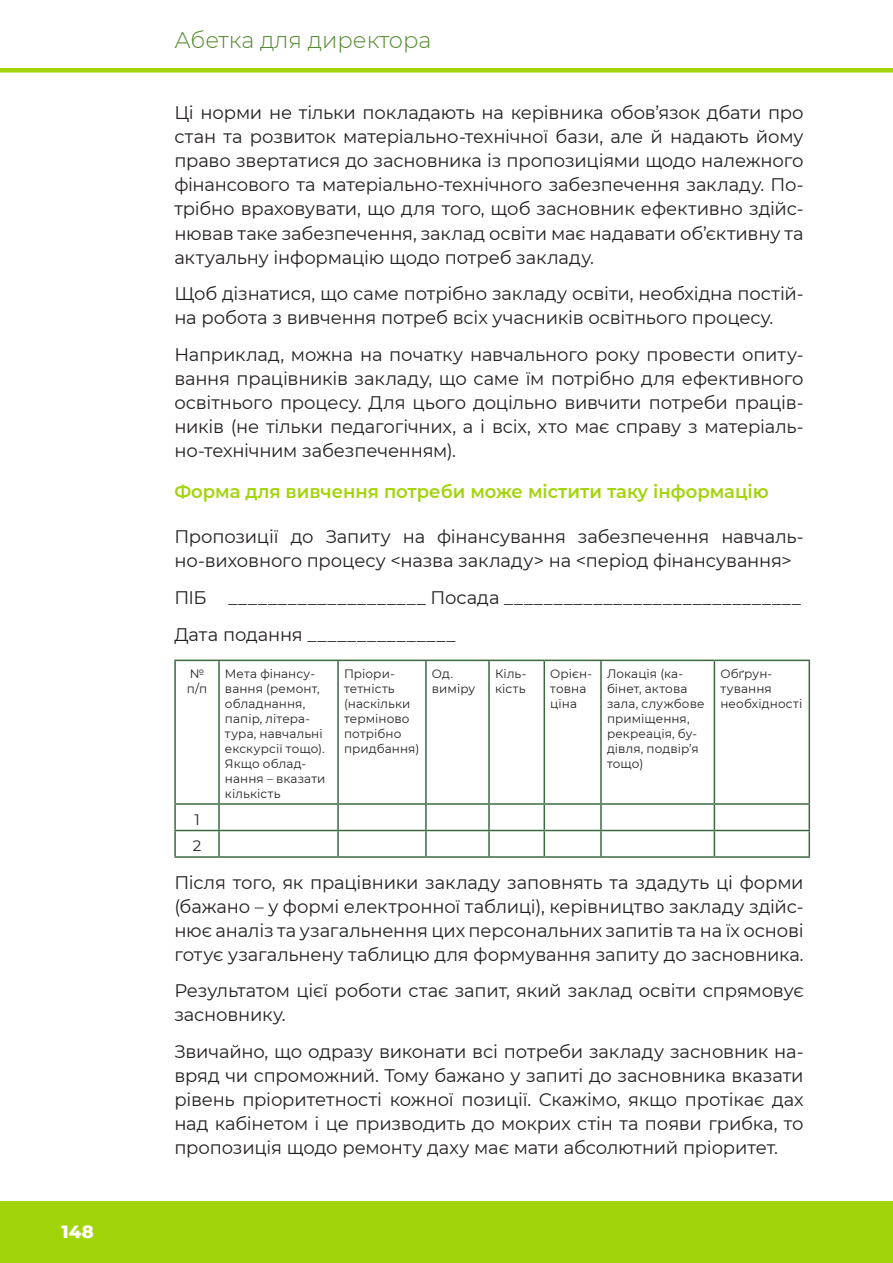
<style>
.page{position:relative;width:893px;height:1263px;background:#fff}
.page>*{position:absolute;margin:0;border:0;box-sizing:border-box;transform-origin:0 0}
.t1{font:300 22.5px "Montserrat";color:#548a2e}
.Body_Text{font:18.15px/24px "Montserrat";letter-spacing:-.01em;color:#231f20;text-align:justify}
.SubH4{font:600 18.15px "Montserrat";color:#a2d40a}
.t2{font:800 18px "Montserrat";color:#fff}
.Body_Text-2{font:15.15px "Montserrat";color:#231f20}
.Body_Text-3{font:12.15px/15px "Montserrat";letter-spacing:.01em;color:#231f20}
</style>
<div class="page">
<div style="left:0;top:1201px;width:893px;height:62px;background:#a2d40a"></div>
<div style="left:0;top:68px;width:893px;height:5px;background:#a2d40a"></div>
<hr style="left:174px;top:660px;width:45px;height:1px;background:#3b6841">
<hr style="left:174px;top:661px;width:2px;height:142px;background:#3b6841">
<hr style="left:219px;top:660px;width:119px;height:1px;background:#3b6841">
<hr style="left:218px;top:661px;width:2px;height:142px;background:#3b6841">
<hr style="left:338px;top:660px;width:88px;height:1px;background:#3b6841">
<hr style="left:337px;top:661px;width:2px;height:142px;background:#3b6841">
<hr style="left:426px;top:660px;width:63px;height:1px;background:#3b6841">
<hr style="left:425px;top:661px;width:2px;height:142px;background:#3b6841">
<hr style="left:489px;top:660px;width:55px;height:1px;background:#3b6841">
<hr style="left:488px;top:661px;width:2px;height:142px;background:#3b6841">
<hr style="left:544px;top:660px;width:57px;height:1px;background:#3b6841">
<hr style="left:544px;top:661px;width:1px;height:142px;background:#3b6841">
<hr style="left:601px;top:660px;width:113px;height:1px;background:#3b6841">
<hr style="left:600px;top:661px;width:2px;height:142px;background:#3b6841">
<hr style="left:714px;top:660px;width:96px;height:1px;background:#3b6841">
<hr style="left:714px;top:661px;width:1px;height:142px;background:#3b6841">
<hr style="left:808px;top:661px;width:2px;height:142px;background:#3b6841">
<hr style="left:174px;top:803px;width:45px;height:2px;background:#3b6841">
<hr style="left:174px;top:805px;width:2px;height:25px;background:#3b6841">
<hr style="left:219px;top:803px;width:119px;height:2px;background:#3b6841">
<hr style="left:218px;top:805px;width:2px;height:25px;background:#3b6841">
<hr style="left:338px;top:803px;width:88px;height:2px;background:#3b6841">
<hr style="left:337px;top:805px;width:2px;height:25px;background:#3b6841">
<hr style="left:426px;top:803px;width:63px;height:2px;background:#3b6841">
<hr style="left:425px;top:805px;width:2px;height:25px;background:#3b6841">
<hr style="left:489px;top:803px;width:55px;height:2px;background:#3b6841">
<hr style="left:488px;top:805px;width:2px;height:25px;background:#3b6841">
<hr style="left:544px;top:803px;width:57px;height:2px;background:#3b6841">
<hr style="left:601px;top:803px;width:113px;height:2px;background:#3b6841">
<hr style="left:600px;top:805px;width:2px;height:25px;background:#3b6841">
<hr style="left:714px;top:803px;width:96px;height:2px;background:#3b6841">
<hr style="left:808px;top:805px;width:2px;height:25px;background:#3b6841">
<hr style="left:174px;top:830px;width:45px;height:1px;background:#3b6841">
<hr style="left:174px;top:831px;width:2px;height:25px;background:#3b6841">
<hr style="left:219px;top:830px;width:119px;height:1px;background:#3b6841">
<hr style="left:218px;top:831px;width:2px;height:25px;background:#3b6841">
<hr style="left:338px;top:830px;width:88px;height:1px;background:#3b6841">
<hr style="left:337px;top:831px;width:2px;height:25px;background:#3b6841">
<hr style="left:426px;top:830px;width:63px;height:1px;background:#3b6841">
<hr style="left:425px;top:831px;width:2px;height:25px;background:#3b6841">
<hr style="left:489px;top:830px;width:55px;height:1px;background:#3b6841">
<hr style="left:488px;top:831px;width:2px;height:25px;background:#3b6841">
<hr style="left:544px;top:830px;width:57px;height:1px;background:#3b6841">
<svg style="left:544px;top:805px;width:1px;height:51px"></svg>
<hr style="left:601px;top:830px;width:113px;height:1px;background:#3b6841">
<hr style="left:600px;top:831px;width:2px;height:25px;background:#3b6841">
<hr style="left:714px;top:830px;width:96px;height:1px;background:#3b6841">
<svg style="left:714px;top:805px;width:1px;height:51px"></svg>
<hr style="left:808px;top:831px;width:2px;height:25px;background:#3b6841">
<hr style="left:174px;top:856px;width:45px;height:2px;background:#3b6841">
<hr style="left:219px;top:856px;width:119px;height:2px;background:#3b6841">
<hr style="left:338px;top:856px;width:88px;height:2px;background:#3b6841">
<hr style="left:426px;top:856px;width:63px;height:2px;background:#3b6841">
<hr style="left:489px;top:856px;width:55px;height:2px;background:#3b6841">
<hr style="left:544px;top:856px;width:57px;height:2px;background:#3b6841">
<hr style="left:601px;top:856px;width:113px;height:2px;background:#3b6841">
<hr style="left:714px;top:856px;width:96px;height:2px;background:#3b6841">
<p class="t2" style="left:62px;top:1218px;width:34px">148</p>
<p class="t1" style="left:174px;top:25px;width:259px">Абетка для директора</p>
<p class="Body_Text" style="left:174px;top:100px;width:631px">Ці норми не тільки покладають на керівника обов’язок дбати про стан та розвиток матеріально-технічної бази, але й надають йому право звертатися до засновника із пропозиціями щодо належного фінансового та матеріально-технічного забезпечення закладу. По&shy;трібно враховувати, що для того, щоб засновник ефективно здійс&shy;нював таке забезпечення, заклад освіти має надавати об’єктивну та актуальну інформацію щодо потреб закладу.</p>
<p class="Body_Text" style="left:174px;top:281px;width:631px">Щоб дізнатися, що саме потрібно закладу освіти, необхідна постій&shy;на робота з вивчення потреб всіх учасників освітнього процесу.</p>
<p class="Body_Text" style="left:174px;top:342px;width:631px">Наприклад, можна на початку навчального року провести опиту&shy;вання працівників закладу, що саме їм потрібно для ефективного освітнього процесу. Для цього доцільно вивчити потреби праців&shy;ників (не тільки педагогічних, а і всіх, хто має справу з матеріаль&shy;но-технічним забезпеченням).</p>
<p class="SubH4" style="left:174px;top:479px;width:596px">Форма для вивчення потреби може містити таку інформацію</p>
<p class="Body_Text" style="left:174px;top:524px;width:631px">Пропозиції до Запиту на фінансування забезпечення навчаль&shy;но-виховного процесу &lt;назва закладу&gt; на &lt;період фінансування&gt;</p>
<p class="Body_Text" style="left:174px;top:585px;width:628px">ПІБ ____________________ Посада ______________________________</p>
<p class="Body_Text" style="left:174px;top:622px;width:283px">Дата подання _______________</p>
<p class="Body_Text-3" style="left:187px;top:666px;width:22px">№ п/п</p>
<p class="Body_Text-3" style="left:225px;top:666px;width:102px">Мета фінансу&shy;вання (ремонт, обладнання, папір, літера&shy;тура, навчальні екскурсії тощо).<br>Якщо облад&shy;нання – вказати кількість</p>
<p class="Body_Text-3" style="left:344px;top:666px;width:77px">Пріори&shy;тетність (наскільки терміново потрібно придбання)</p>
<p class="Body_Text-3" style="left:432px;top:666px;width:45px">Од. виміру</p>
<p class="Body_Text-3" style="left:495px;top:666px;width:33px">Кіль&shy;кість</p>
<p class="Body_Text-3" style="left:550px;top:666px;width:43px">Орієн&shy;товна ціна</p>
<p class="Body_Text-3" style="left:607px;top:666px;width:99px">Локація (ка&shy;бінет, актова зала, службове приміщення, рекреація, бу&shy;дівля, подвір’я тощо)</p>
<p class="Body_Text-3" style="left:720px;top:666px;width:83px">Обґрун&shy;тування необхідності</p>
<p class="Body_Text-2" style="left:194px;top:809px;width:7px">1</p>
<p class="Body_Text-2" style="left:193px;top:835px;width:10px">2</p>
<p class="Body_Text" style="left:174px;top:869px;width:631px">Після того, як працівники закладу заповнять та здадуть ці форми (бажано – у формі електронної таблиці), керівництво закладу здійс&shy;нює аналіз та узагальнення цих персональних запитів та на їх основі готує узагальнену таблицю для формування запиту до засновника.</p>
<p class="Body_Text" style="left:174px;top:978px;width:631px">Результатом цієї роботи стає запит, який заклад освіти спрямовує засновнику.</p>
<p class="Body_Text" style="left:174px;top:1039px;width:631px">Звичайно, що одразу виконати всі потреби закладу засновник на&shy;вряд чи спроможний. Тому бажано у запиті до засновника вказати рівень пріоритетності кожної позиції. Скажімо, якщо протікає дах над кабінетом і це призводить до мокрих стін та появи грибка, то пропозиція щодо ремонту даху має мати абсолютний пріоритет.</p>
</div>
